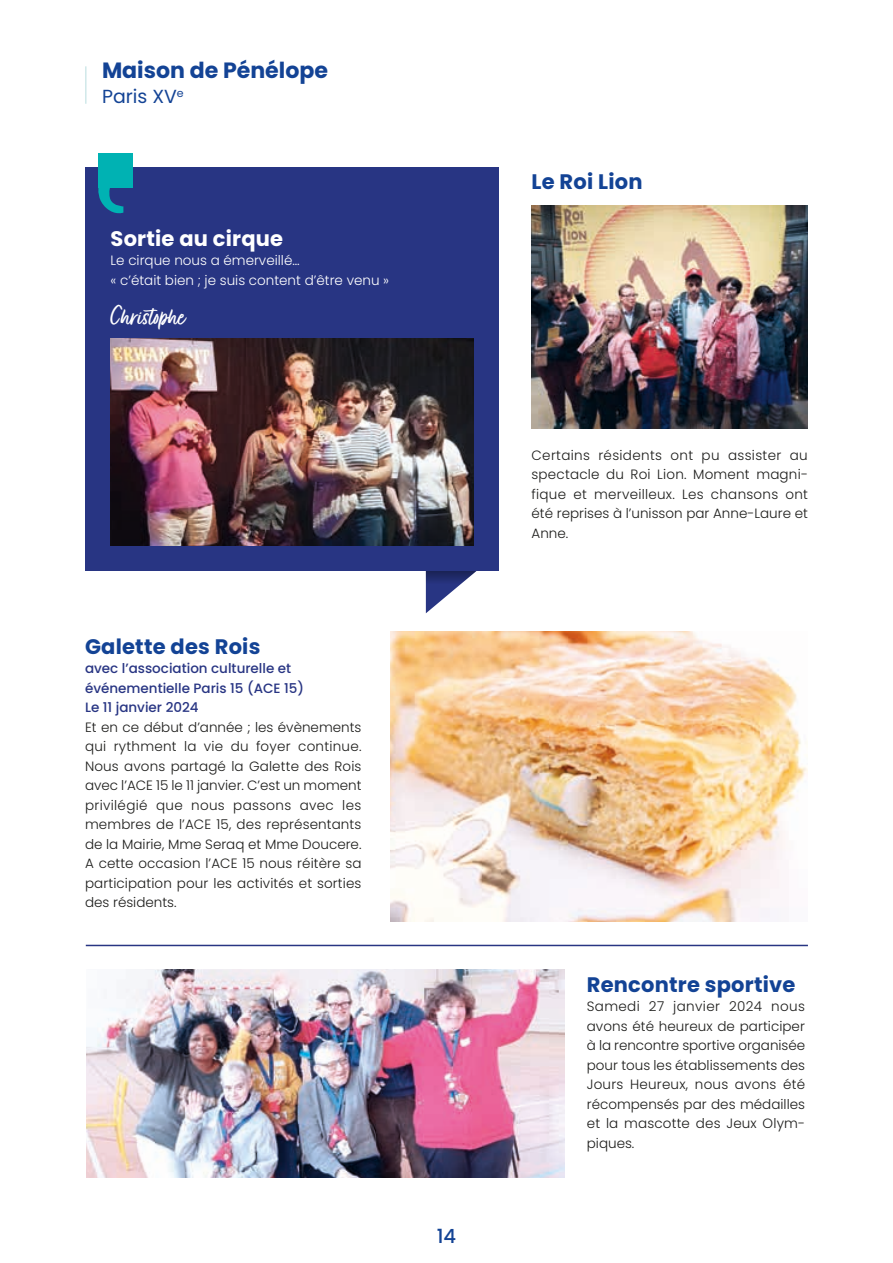
<style>
.page{position:relative;width:893px;height:1263px;background:#fff}
.page>*{position:absolute;margin:0;border:0;box-sizing:border-box;transform-origin:0 0}
.t1{font:31.5px "Fave Script Pro";letter-spacing:-.01em;color:#fff}
.t2{font:700 22.05px "Poppins";color:#134395}
.t3{font:700 21px "Poppins";letter-spacing:.01em;color:#134395}
.t4{font:700 21px "Poppins";letter-spacing:.01em;color:#fff}
.t5{font:500 19.5px "Poppins";color:#134395}
.t6{font:18.9px "Poppins";color:#134395}
.t7{font:300 13.5px/19.5px "Poppins";color:#1d1d1b;text-align:justify}
.t8{font:500 13.5px/19.5px "Poppins";color:#283583}
.t9{font:300 13.5px/19.5px "Poppins";color:#fff}
</style>
<div class="page">
<hr style="left:85px;top:66px;width:2px;height:38px;background:#d0e9ea">
<svg style="left:426px;top:571px;width:51px;height:42px"></svg>
<div style="left:85px;top:167px;width:414px;height:404px;background:#283583"></div>
<div style="left:98px;top:153px;width:34px;height:34px;background:#00b2b3"></div>
<svg style="left:98px;top:187px;width:25px;height:27px"></svg>
<img style="left:111px;top:338px;width:362px;height:207px">
<img style="left:390px;top:631px;width:418px;height:290px">
<img style="left:87px;top:969px;width:477px;height:209px">
<img style="left:531px;top:206px;width:277px;height:223px">
<hr style="left:86px;top:945px;width:722px;height:1px;background:#283583">
<h2 class="t2" style="left:102px;top:58px;width:227px">Maison de Pénélope</h2>
<h3 class="t6" style="left:102px;top:86px;width:83px">Paris XV<sup>e</sup></h3>
<h3 class="t4" style="left:111px;top:226px;width:174px">Sortie au cirque</h3>
<p class="t9" style="left:111px;top:251px;width:280px">Le cirque nous a émerveillé…<br>« c’était bien ; je suis content d’être venu »</p>
<h1 class="t1" style="left:111px;top:299px;width:77px">Christophe</h1>
<h3 class="t3" style="left:85px;top:634px;width:177px">Galette des Rois</h3>
<p class="t8" style="left:85px;top:659px;width:221px">avec l’association culturelle et événementielle Paris 15 (ACE 15)<br>Le 11 janvier 2024</p>
<p class="t7" style="left:85px;top:717px;width:278px">Et en ce début d’année ; les évènements qui rythment la vie du foyer continue.<br>Nous avons partagé la Galette des Rois avec l’ACE 15 le 11 janvier. C’est un moment privilégié que nous passons avec les membres de l’ACE 15, des représentants de la Mairie, Mme Seraq et Mme Doucere.<br>A cette occasion l’ACE 15 nous réitère sa participation pour les activités et sorties des résidents.</p>
<h3 class="t5" style="left:437px;top:1225px;width:21px">14</h3>
<h3 class="t3" style="left:531px;top:170px;width:112px">Le Roi Lion</h3>
<p class="t7" style="left:531px;top:445px;width:278px">Certains résidents ont pu assister au spectacle du Roi Lion. Moment magni&shy;fique et merveilleux. Les chansons ont été reprises à l’unisson par Anne-Laure et Anne.</p>
<h3 class="t3" style="left:587px;top:972px;width:210px">Rencontre sportive</h3>
<p class="t7" style="left:587px;top:997px;width:220px">Samedi 27 janvier 2024 nous avons été heureux de participer à la rencontre sportive organisée pour tous les établissements des Jours Heureux, nous avons été récompensés par des médailles et la mascotte des Jeux Olym&shy;piques.</p>
</div>
